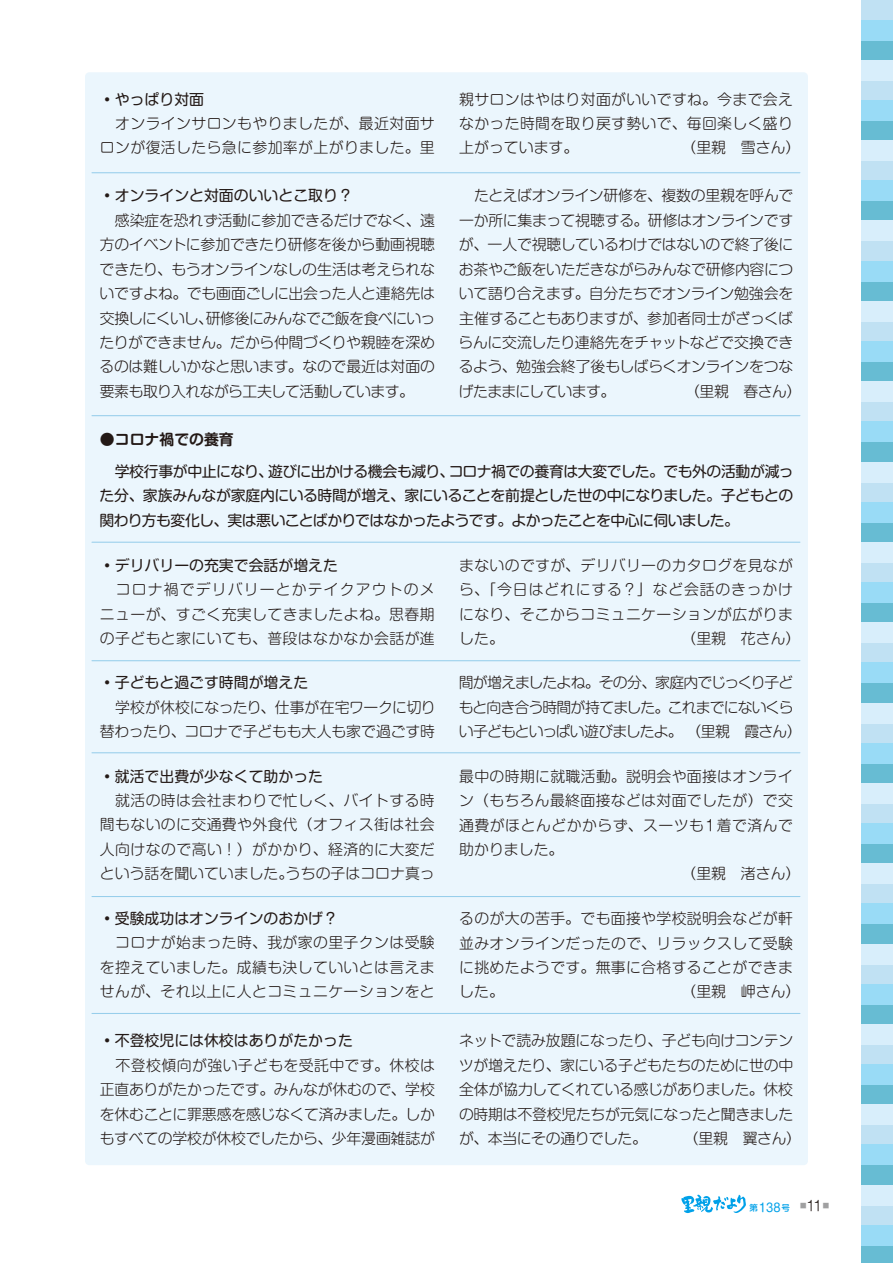
<style>
.page{position:relative;width:893px;height:1263px;background:#fff}
.page>*{position:absolute;margin:0;border:0;box-sizing:border-box;transform-origin:0 0}
.t1{font:300 14.85px/24.5px "Shin M Go Pro";letter-spacing:.02em;color:#231916;text-align:justify}
.t2{font:14.85px/24.5px "Shin M Go Pro";color:#231916;text-align:justify}
.t3{font:300 14.85px/24.5px "Shin M Go Pro";letter-spacing:-.06em;color:#231916}
.t4{font:300 14.85px "Shin M Go Pro";letter-spacing:-.02em;color:#231916}
.t5{font:300 14.85px/24.5px "Shin M Go Pro";letter-spacing:-.01em;color:#231916}
.t6{font:700 14.85px "Shin M Go Pro De";color:#231916}
.t7{font:11.7px "Shin M Go Pro";color:#00a1e9}
.s1{font-weight:400}
.s2{font-weight:300}
.s3{font-weight:500;font-size:8.55px}
.s4{font-weight:300;font-size:13.8px;color:#231916}
</style>
<div class="page">
<div style="left:85px;top:72px;width:723px;height:1093px;background:#ebf6fd;border-radius:4px"></div>
<hr style="left:92px;top:752px;width:708px;height:1px;background:#97ceeb">
<hr style="left:92px;top:896px;width:708px;height:1px;background:#97ceeb">
<hr style="left:92px;top:1013px;width:708px;height:1px;background:#97ceeb">
<hr style="left:92px;top:660px;width:708px;height:1px;background:#97ceeb">
<hr style="left:92px;top:542px;width:708px;height:1px;background:#97ceeb">
<hr style="left:92px;top:415px;width:708px;height:1px;background:#97ceeb">
<hr style="left:92px;top:172px;width:708px;height:1px;background:#97ceeb">
<div style="left:861px;top:0;width:32px;height:20px;background:#c0e1f3"></div>
<div style="left:861px;top:643px;width:32px;height:20px;background:#c0e1f3"></div>
<div style="left:861px;top:321px;width:32px;height:20px;background:#c0e1f3"></div>
<div style="left:861px;top:964px;width:32px;height:20px;background:#c0e1f3"></div>
<div style="left:861px;top:161px;width:32px;height:20px;background:#c0e1f3"></div>
<div style="left:861px;top:803px;width:32px;height:20px;background:#c0e1f3"></div>
<div style="left:861px;top:482px;width:32px;height:20px;background:#c0e1f3"></div>
<div style="left:861px;top:1125px;width:32px;height:20px;background:#c0e1f3"></div>
<div style="left:861px;top:80px;width:32px;height:20px;background:#c0e1f3"></div>
<div style="left:861px;top:723px;width:32px;height:20px;background:#c0e1f3"></div>
<div style="left:861px;top:402px;width:32px;height:20px;background:#c0e1f3"></div>
<div style="left:861px;top:1044px;width:32px;height:20px;background:#c0e1f3"></div>
<div style="left:861px;top:241px;width:32px;height:20px;background:#c0e1f3"></div>
<div style="left:861px;top:884px;width:32px;height:20px;background:#c0e1f3"></div>
<div style="left:861px;top:562px;width:32px;height:20px;background:#c0e1f3"></div>
<div style="left:861px;top:1205px;width:32px;height:20px;background:#c0e1f3"></div>
<div style="left:861px;top:40px;width:32px;height:20px;background:#67bcd3"></div>
<div style="left:861px;top:683px;width:32px;height:20px;background:#67bcd3"></div>
<div style="left:861px;top:362px;width:32px;height:20px;background:#67bcd3"></div>
<div style="left:861px;top:1004px;width:32px;height:20px;background:#67bcd3"></div>
<div style="left:861px;top:201px;width:32px;height:20px;background:#67bcd3"></div>
<div style="left:861px;top:844px;width:32px;height:20px;background:#67bcd3"></div>
<div style="left:861px;top:522px;width:32px;height:20px;background:#67bcd3"></div>
<div style="left:861px;top:1165px;width:32px;height:20px;background:#67bcd3"></div>
<div style="left:861px;top:121px;width:32px;height:20px;background:#67bcd3"></div>
<div style="left:861px;top:763px;width:32px;height:20px;background:#67bcd3"></div>
<div style="left:861px;top:442px;width:32px;height:20px;background:#67bcd3"></div>
<div style="left:861px;top:1085px;width:32px;height:20px;background:#67bcd3"></div>
<div style="left:861px;top:281px;width:32px;height:20px;background:#67bcd3"></div>
<div style="left:861px;top:924px;width:32px;height:20px;background:#67bcd3"></div>
<div style="left:861px;top:603px;width:32px;height:20px;background:#67bcd3"></div>
<div style="left:861px;top:1245px;width:32px;height:18px;background:#67bcd3"></div>
<div style="left:861px;top:20px;width:32px;height:20px;background:#99dbf6"></div>
<div style="left:861px;top:663px;width:32px;height:20px;background:#99dbf6"></div>
<div style="left:861px;top:341px;width:32px;height:21px;background:#99dbf6"></div>
<div style="left:861px;top:984px;width:32px;height:20px;background:#99dbf6"></div>
<div style="left:861px;top:181px;width:32px;height:20px;background:#99dbf6"></div>
<div style="left:861px;top:823px;width:32px;height:21px;background:#99dbf6"></div>
<div style="left:861px;top:502px;width:32px;height:20px;background:#99dbf6"></div>
<div style="left:861px;top:1145px;width:32px;height:20px;background:#99dbf6"></div>
<div style="left:861px;top:100px;width:32px;height:21px;background:#99dbf6"></div>
<div style="left:861px;top:743px;width:32px;height:20px;background:#99dbf6"></div>
<div style="left:861px;top:422px;width:32px;height:20px;background:#99dbf6"></div>
<div style="left:861px;top:1064px;width:32px;height:21px;background:#99dbf6"></div>
<div style="left:861px;top:261px;width:32px;height:20px;background:#99dbf6"></div>
<div style="left:861px;top:904px;width:32px;height:20px;background:#99dbf6"></div>
<div style="left:861px;top:582px;width:32px;height:21px;background:#99dbf6"></div>
<div style="left:861px;top:1225px;width:32px;height:20px;background:#99dbf6"></div>
<div style="left:861px;top:60px;width:32px;height:20px;background:#d8eefb"></div>
<div style="left:861px;top:703px;width:32px;height:20px;background:#d8eefb"></div>
<div style="left:861px;top:382px;width:32px;height:20px;background:#d8eefb"></div>
<div style="left:861px;top:1024px;width:32px;height:20px;background:#d8eefb"></div>
<div style="left:861px;top:221px;width:32px;height:20px;background:#d8eefb"></div>
<div style="left:861px;top:864px;width:32px;height:20px;background:#d8eefb"></div>
<div style="left:861px;top:542px;width:32px;height:20px;background:#d8eefb"></div>
<div style="left:861px;top:1185px;width:32px;height:20px;background:#d8eefb"></div>
<div style="left:861px;top:141px;width:32px;height:20px;background:#d8eefb"></div>
<div style="left:861px;top:783px;width:32px;height:20px;background:#d8eefb"></div>
<div style="left:861px;top:462px;width:32px;height:20px;background:#d8eefb"></div>
<div style="left:861px;top:1105px;width:32px;height:20px;background:#d8eefb"></div>
<div style="left:861px;top:301px;width:32px;height:20px;background:#d8eefb"></div>
<div style="left:861px;top:944px;width:32px;height:20px;background:#d8eefb"></div>
<div style="left:861px;top:623px;width:32px;height:20px;background:#d8eefb"></div>
<svg style="left:681px;top:1195px;width:65px;height:18px"></svg>
<p class="t2" style="left:100px;top:85px;width:106px">◦やっぱり対面</p>
<p class="t1" style="left:100px;top:109px;width:336px">　オンラインサロンもやりましたが、最近対面サロンが復活したら急に参加率が上がりました。里</p>
<p class="t2" style="left:100px;top:182px;width:254px">◦オンラインと対面のいいとこ取り？</p>
<p class="t1" style="left:100px;top:206px;width:337px">　感染症を恐れず活動に参加できるだけでなく、遠方のイベントに参加できたり研修を後から動画視聴できたり、もうオンラインなしの生活は考えられないですよね。でも画面ごしに出会った人と連絡先は交換しにくいし、研修後にみんなでご飯を食べにいったりができません。だから仲間づくりや親睦を深めるのは難しいかなと思います。なので最近は対面の要素も取り入れながら工夫して活動しています。</p>
<p class="t6" style="left:100px;top:427px;width:135px">●コロナ禍での養育</p>
<p class="t1" style="left:459px;top:85px;width:335px">親サロンはやはり対面がいいですね。今まで会えなかった時間を取り戻す勢いで、毎回楽しく盛り上がっています。</p>
<p class="t1" style="left:681px;top:134px;width:121px">（里親　雪さん）</p>
<p class="t1" style="left:459px;top:182px;width:336px">　たとえばオンライン研修を、複数の里親を呼んで一か所に集まって視聴する。研修はオンラインですが、一人で視聴しているわけではないので終了後にお茶やご飯をいただきながらみんなで研修内容について語り合えます。自分たちでオンライン勉強会を主催することもありますが、参加者同士がざっくばらんに交流したり連絡先をチャットなどで交換できるよう、勉強会終了後もしばらくオンラインをつなげたままにしています。</p>
<p class="t1" style="left:685px;top:377px;width:118px">（里親　春さん）</p>
<p class="t2" style="left:100px;top:457px;width:696px">　学校行事が中止になり、遊びに出かける機会も減り、コロナ禍での養育は大変でした。でも外の活動が減った分、家族みんなが家庭内にいる時間が増え、家にいることを前提とした世の中になりました。子どもとの関わり方も変化し、実は悪いことばかりではなかったようです。よかったことを中心に伺いました。</p>
<p class="t2" style="left:100px;top:551px;width:240px">◦デリバリーの充実で会話が増えた</p>
<p class="t1" style="left:100px;top:576px;width:336px">　コロナ禍でデリバリーとかテイクアウトのメニューが、すごく充実してきましたよね。思春期の子どもと家にいても、普段はなかなか会話が進</p>
<p class="t2" style="left:100px;top:668px;width:210px">◦子どもと過ごす時間が増えた</p>
<p class="t5" style="left:100px;top:693px;width:338px">　学校が休校になったり、仕事が在宅ワークに切り替わったり、コロナで子どもも大人も家で過ごす時</p>
<p class="t1" style="left:459px;top:551px;width:335px">まないのですが、デリバリーのカタログを見ながら、「今日はどれにする？」など会話のきっかけになり、そこからコミュニケーションが広がりました。</p>
<p class="t1" style="left:681px;top:624px;width:121px">（里親　花さん）</p>
<p class="t3" style="left:459px;top:669px;width:344px">間が増えましたよね。その分、家庭内でじっくり子どもと向き合う時間が持てました。これまでにないくらい子どもといっぱい遊びましたよ。（里親　霞さん）</p>
<p class="t1" style="left:100px;top:762px;width:336px;text-align:left">◦<span class="s1">就活で出費が少なくて助かった<br></span>　就活の時は会社まわりで忙しく、バイトする時間もないのに交通費や外食代（オフィス街は社会人向けなので高い！）がかかり、経済的に大変だという話を聞いていました。うちの子はコロナ真っ</p>
<p class="t1" style="left:100px;top:904px;width:336px;text-align:left">◦<span class="s1">受験成功はオンラインのおかげ？<br></span>　コロナが始まった時、我が家の里子クンは受験を控えていました。成績も決していいとは言えませんが、それ以上に人とコミュニケーションをと</p>
<p class="t2" style="left:100px;top:1027px;width:254px"><span class="s2">◦</span>不登校児には休校はありがたかった</p>
<p class="t1" style="left:115px;top:1051px;width:321px">不登校傾向が強い子どもを受託中です。休校は</p>
<p class="t4" style="left:100px;top:1078px;width:337px">正直ありがたかったです。みんなが休むので、学校</p>
<p class="t4" style="left:100px;top:1102px;width:337px">を休むことに罪悪感を感じなくて済みました。しか</p>
<p class="t4" style="left:100px;top:1126px;width:337px">もすべての学校が休校でしたから、少年漫画雑誌が</p>
<p class="t1" style="left:459px;top:762px;width:335px">最中の時期に就職活動。説明会や面接はオンライ</p>
<p class="t1" style="left:459px;top:786px;width:335px">ン（もちろん最終面接などは対面でしたが）で交</p>
<p class="t1" style="left:459px;top:811px;width:335px">通費がほとんどかからず、スーツも1着で済んで</p>
<p class="t1" style="left:459px;top:835px;width:106px">助かりました。</p>
<p class="t1" style="left:681px;top:860px;width:121px">（里親　渚さん）</p>
<p class="t1" style="left:459px;top:904px;width:335px">るのが大の苦手。でも面接や学校説明会などが軒並みオンラインだったので、リラックスして受験に挑めたようです。無事に合格することができました。</p>
<p class="t1" style="left:681px;top:978px;width:121px">（里親　岬さん）</p>
<p class="t1" style="left:459px;top:1027px;width:336px">ネットで読み放題になったり、子ども向けコンテンツが増えたり、家にいる子どもたちのために世の中全体が協力してくれている感じがありました。休校の時期は不登校児たちが元気になったと聞きましたが、本当にその通りでした。</p>
<p class="t1" style="left:684px;top:1124px;width:119px">（里親　翼さん）</p>
<p class="t7" style="left:750px;top:1198px;width:81px"><span class="s3">第</span>138<span class="s3">号</span> <sup>■</sup><span class="s4">11</span><sup>■</sup></p>
</div>
